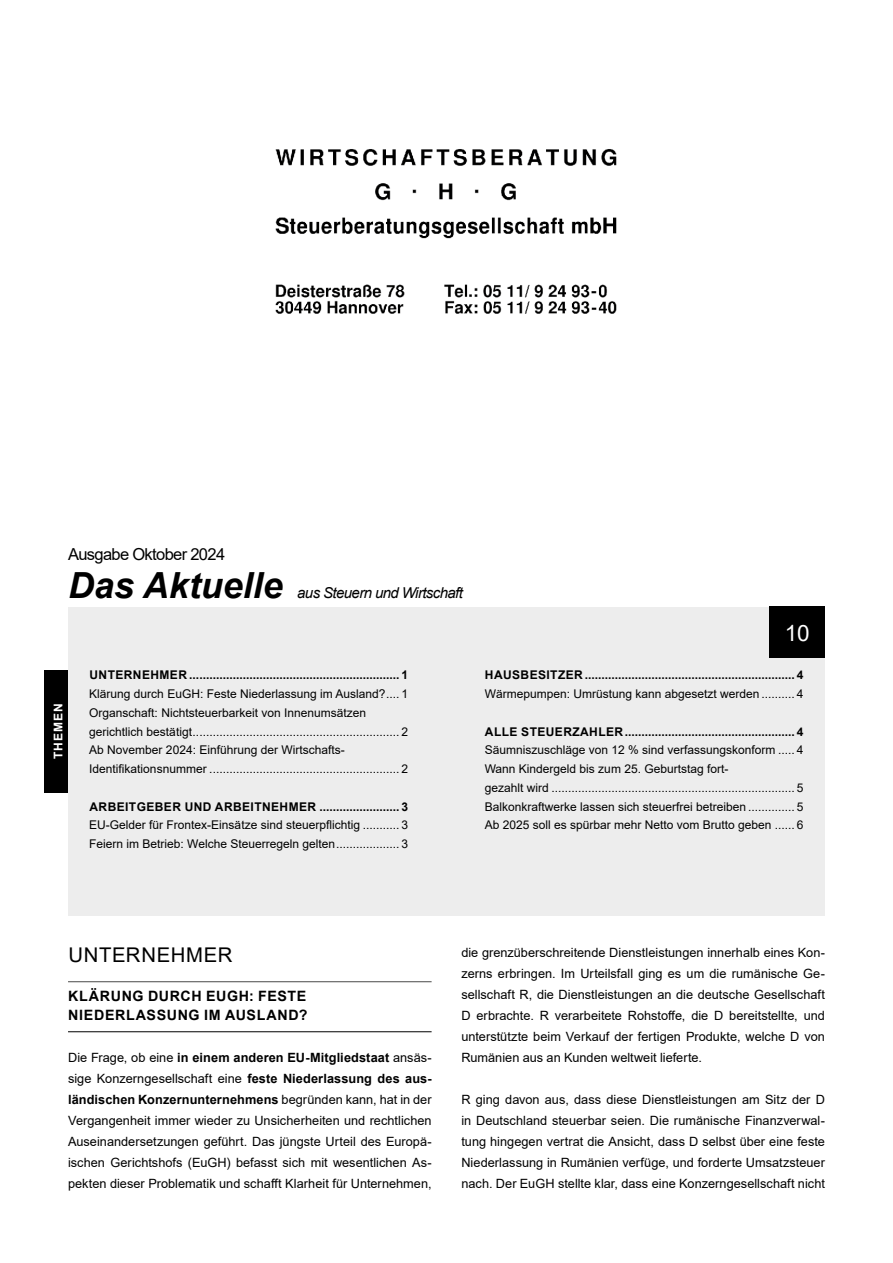
<style>
.page{position:relative;width:893px;height:1263px;background:#fff}
.page>*{position:absolute;margin:0;border:0;box-sizing:border-box;transform-origin:0 0}
.t1{font:italic 700 36px "Arial";color:#000}
.t2{font:22.5px "Arial";color:#fff}
.t3{font:20.25px "Arial";letter-spacing:.035em;color:#000}
.t4{font:16.5px "Arial";letter-spacing:-.04em;color:#000}
.t5{font:italic 15px "Arial";letter-spacing:-.04em;color:#000}
.t6{font:700 14.25px/19.5px "Arial";letter-spacing:.045em;color:#000}
.t7{font:12.75px/21px "Arial";color:#000;text-align:justify}
.t8{font:12px/18.8px "Arial";color:#000}
.t9{font:700 12px "Arial";letter-spacing:.035em;color:#000}
.t10{font:700 12px "Arial";letter-spacing:.085em;color:#fff}
.s1{font-weight:700}
</style>
<div class="page">
<img style="left:44px;top:149px;width:781px;height:884px">
<div style="left:68px;top:607px;width:757px;height:308px;background:#ededed"></div>
<hr style="left:68px;top:981px;width:364px;height:1px;background:#4a4a49">
<hr style="left:68px;top:1031px;width:364px;height:1px;background:#000">
<div style="left:770px;top:607px;width:55px;height:51px;background:#000"></div>
<div style="left:45px;top:670px;width:23px;height:122px;background:#000"></div>
<p class="t4" style="left:68px;top:543px;width:159px">Ausgabe Oktober 2024</p>
<h1 class="t1" style="left:68px;top:561px;width:216px">Das Aktuelle</h1>
<p class="t5" style="left:297px;top:583px;width:167px">aus Steuern und Wirtschaft</p>
<p class="t10" style="left:50px;top:759px;width:57px;rotate:-90deg">THEMEN</p>
<p class="t9" style="left:90px;top:667px;width:320px">UNTERNEHMER ............................................................... 1</p>
<p class="t8" style="left:89px;top:684px;width:320px">Klärung durch EuGH: Feste Niederlassung im Ausland?.... 1<br>Organschaft: Nichtsteuerbarkeit von Innenumsätzen gerichtlich bestätigt.............................................................. 2<br>Ab November 2024: Einführung der Wirtschafts-Identifikationsnummer ......................................................... 2</p>
<p class="t9" style="left:89px;top:798px;width:320px">ARBEITGEBER UND ARBEITNEHMER ........................ 3</p>
<p class="t8" style="left:89px;top:816px;width:320px">EU-Gelder für Frontex-Einsätze sind steuerpflichtig ........... 3<br>Feiern im Betrieb: Welche Steuerregeln gelten................... 3</p>
<h2 class="t2" style="left:785px;top:617px;width:27px">10</h2>
<p class="t9" style="left:485px;top:667px;width:320px">HAUSBESITZER ............................................................... 4</p>
<p class="t8" style="left:485px;top:684px;width:320px">Wärmepumpen: Umrüstung kann abgesetzt werden .......... 4</p>
<p class="t9" style="left:485px;top:723px;width:320px">ALLE STEUERZAHLER................................................... 4</p>
<p class="t8" style="left:485px;top:741px;width:320px">Säumniszuschläge von 12 % sind verfassungskonform ..... 4<br>Wann Kindergeld bis zum 25. Geburtstag fort-<br>gezahlt wird ......................................................................... 5<br>Balkonkraftwerke lassen sich steuerfrei betreiben .............. 5<br>Ab 2025 soll es spürbar mehr Netto vom Brutto geben ...... 6</p>
<h3 class="t3" style="left:68px;top:941px;width:166px">UNTERNEHMER</h3>
<p class="t6" style="left:68px;top:986px;width:241px">KLÄRUNG DURCH EUGH: FESTE<br>NIEDERLASSUNG IM AUSLAND?</p>
<p class="t7" style="left:68px;top:1047px;width:365px">Die Frage, ob eine <span class="s1">in einem anderen EU-Mitgliedstaat</span> ansäs&shy;sige Konzerngesellschaft eine <span class="s1">feste Niederlassung des aus&shy;ländischen Konzernunternehmens</span> begründen kann, hat in der Vergangenheit immer wieder zu Unsicherheiten und rechtlichen Auseinandersetzungen geführt. Das jüngste Urteil des Europä&shy;ischen Gerichtshofs (EuGH) befasst sich mit wesentlichen As&shy;pekten dieser Problematik und schafft Klarheit für Unternehmen,</p>
<p class="t7" style="left:461px;top:942px;width:365px">die grenzüberschreitende Dienstleistungen innerhalb eines Kon&shy;zerns erbringen. Im Urteilsfall ging es um die rumänische Ge&shy;sellschaft R, die Dienstleistungen an die deutsche Gesellschaft D erbrachte. R verarbeitete Rohstoffe, die D bereitstellte, und unterstützte beim Verkauf der fertigen Produkte, welche D von Rumänien aus an Kunden weltweit lieferte.</p>
<p class="t7" style="left:461px;top:1089px;width:365px">R ging davon aus, dass diese Dienstleistungen am Sitz der D in Deutschland steuerbar seien. Die rumänische Finanzverwal&shy;tung hingegen vertrat die Ansicht, dass D selbst über eine feste Niederlassung in Rumänien verfüge, und forderte Umsatzsteuer nach. Der EuGH stellte klar, dass eine Konzerngesellschaft nicht</p>
</div>
